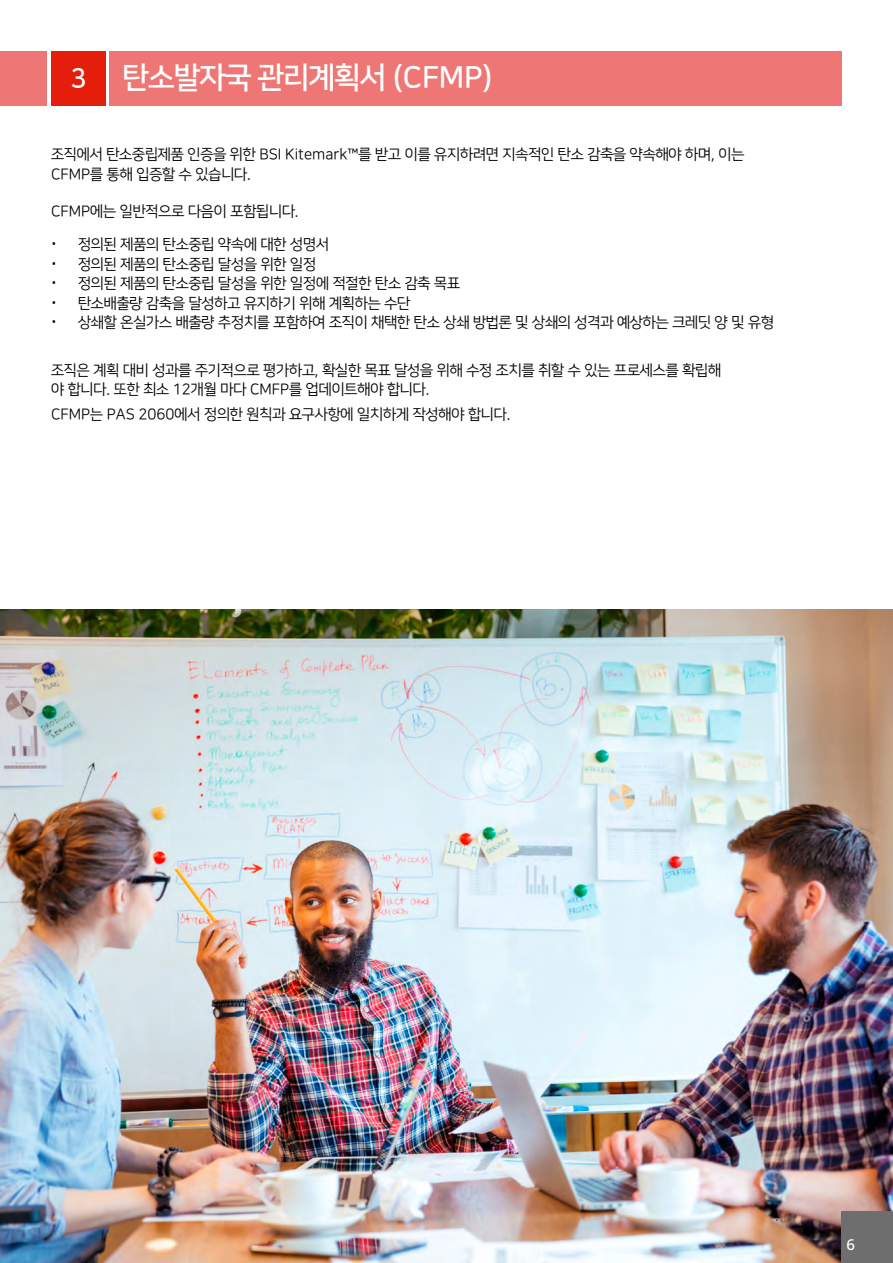
<style>
.page{position:relative;width:893px;height:1263px;background:#fff}
.page>*{position:absolute;margin:0;border:0;box-sizing:border-box;transform-origin:0 0}
.t1{font:30px "Nanum Square ac B";letter-spacing:-.005em;color:#fff}
.Body_Copy{font:15px/19.5px "Nanum Square ac R";color:#000}
._05a__main_body_copy{font:500 15px "Noto Sans";color:#fff}
.s1{font-size:27px}
.s2{font-family:"Noto Sans";font-weight:300}
</style>
<div class="page">
<img style="left:0;top:609px;width:893px;height:654px">
<div style="left:842px;top:1212px;width:51px;height:51px;background:#6e6e6e"></div>
<div style="left:109px;top:51px;width:733px;height:54px;background:#ee7775"></div>
<div style="left:51px;top:51px;width:54px;height:54px;background:#e41e0a"></div>
<div style="left:0;top:51px;width:47px;height:54px;background:#ee7775"></div>
<p class="t1" style="left:71px;top:62px;width:424px"><span class="s1">3</span> 탄소발자국 관리계획서 (CFMP)</p>
<p class="Body_Copy" style="left:51px;top:145px;width:695px">조직에서 탄소중립제품 인증을 위한 BSI Kitemark™를 받고 이를 유지하려면 지속적인 탄소 감축을 약속해야 하며, 이는<br>CFMP를 통해 입증할 수 있습니다.</p>
<p class="Body_Copy" style="left:51px;top:202px;width:249px">CFMP에는 일반적으로 다음이 포함됩니다.</p>
<p class="Body_Copy" style="left:51px;top:235px;width:279px"><span class="s2">•</span> 정의된 제품의 탄소중립 약속에 대한 성명서</p>
<p class="Body_Copy" style="left:51px;top:254px;width:267px"><span class="s2">•</span> 정의된 제품의 탄소중립 달성을 위한 일정</p>
<p class="Body_Copy" style="left:51px;top:274px;width:411px"><span class="s2">•</span> 정의된 제품의 탄소중립 달성을 위한 일정에 적절한 탄소 감축 목표</p>
<p class="Body_Copy" style="left:51px;top:293px;width:361px"><span class="s2">•</span> 탄소배출량 감축을 달성하고 유지하기 위해 계획하는 수단</p>
<p class="Body_Copy" style="left:51px;top:313px;width:724px"><span class="s2">•</span> 상쇄할 온실가스 배출량 추정치를 포함하여 조직이 채택한 탄소 상쇄 방법론 및 상쇄의 성격과 예상하는 크레딧 양 및 유형</p>
<p class="Body_Copy" style="left:51px;top:361px;width:671px">조직은 계획 대비 성과를 주기적으로 평가하고, 확실한 목표 달성을 위해 수정 조치를 취할 수 있는 프로세스를 확립해 야 합니다. 또한 최소 12개월 마다 CMFP를 업데이트해야 합니다.</p>
<p class="Body_Copy" style="left:51px;top:405px;width:461px">CFMP는 PAS 2060에서 정의한 원칙과 요구사항에 일치하게 작성해야 합니다.</p>
<p class="_05a__main_body_copy" style="left:846px;top:1236px;width:10px">6</p>
</div>
